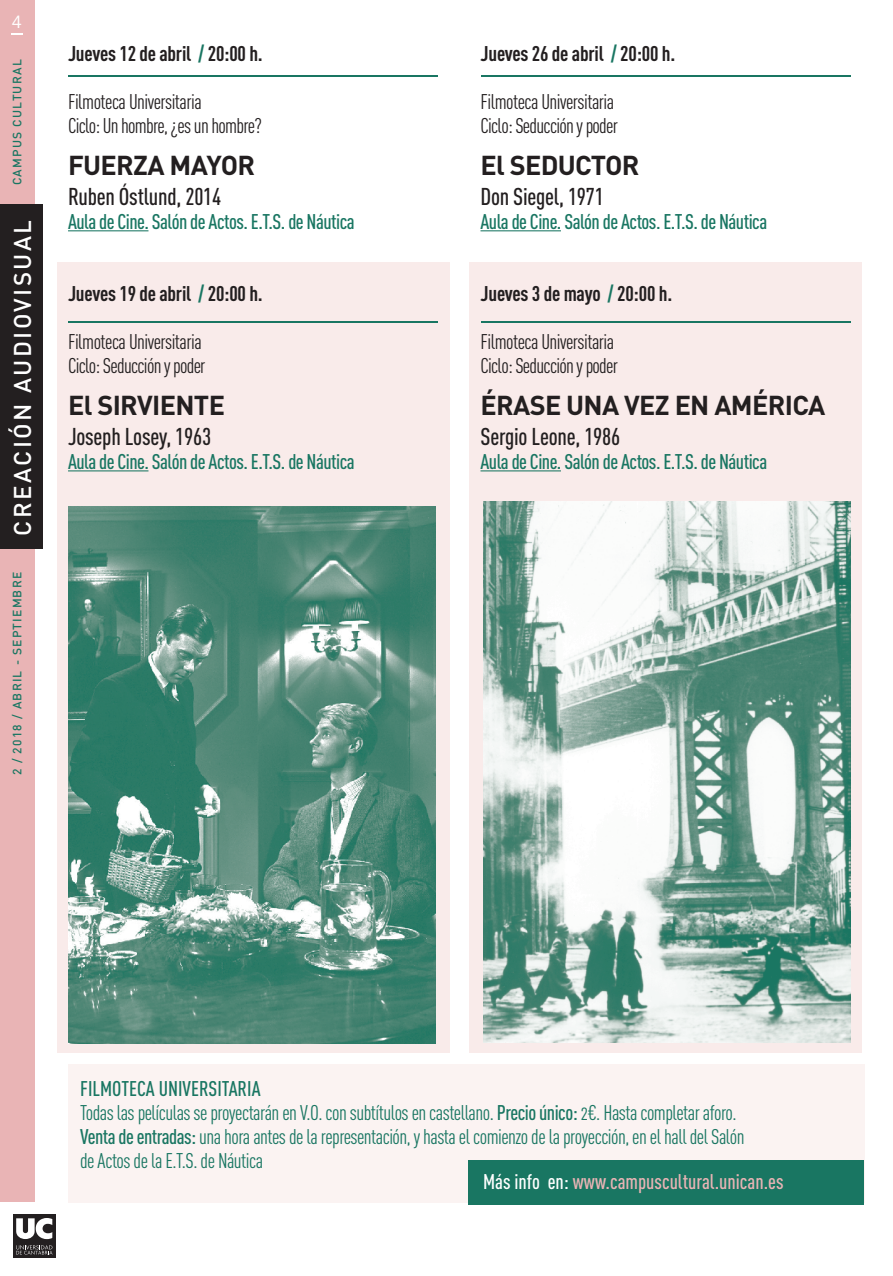
<style>
.page{position:relative;width:893px;height:1276px;background:#fff}
.page>*{position:absolute;margin:0;border:0;box-sizing:border-box;transform-origin:0 0}
.t1{font:700 27px "DIN";letter-spacing:-.025em;color:#231f20}
.t2{font:500 24px "DIN Cond";letter-spacing:-.01em;color:#231f20}
.t3{font:500 24px "DIN";letter-spacing:.1em;color:#fff}
.t4{font:21px/24px "DIN Cond Regular Alternate";letter-spacing:-.025em;color:#197662}
.t5{font:21px/24px "DIN Cond Regular Alternate";letter-spacing:-.025em;color:#231f20}
.t6{font:500 21px "DIN Cond";letter-spacing:-.025em;color:#197662}
.t7{font:700 21px "DIN Cond";letter-spacing:-.01em;color:#231f20}
.t8{font:500 21px "DIN Cond";color:#e9b4b5}
.t9{font:500 21px "DIN Cond";color:#197662}
.t10{font:18px "Compatil Fact LT";color:#fff}
.t11{font:500 12px "DIN";letter-spacing:.1em;color:#197662}
.s1{color:#197662}
.s2{font-family:"DIN Cond";font-weight:500}
.s3{color:#fff}
</style>
<div class="page">
<div style="left:57px;top:262px;width:393px;height:790px;background:#f9ebea"></div>
<div style="left:0;top:0;width:34px;height:1276px;background:#e9b4b5"></div>
<div style="left:0;top:205px;width:43px;height:344px;background:#231f20"></div>
<div style="left:0;top:1202px;width:68px;height:74px;background:#fff"></div>
<svg style="left:11px;top:33px;width:11px;height:2px"></svg>
<div style="left:13px;top:1215px;width:43px;height:43px;background:#231f20"></div>
<svg style="left:16px;top:1218px;width:36px;height:21px"></svg>
<svg style="left:16px;top:1245px;width:37px;height:9px"></svg>
<div style="left:68px;top:1064px;width:796px;height:138px;background:#fbf3f2"></div>
<div style="left:468px;top:1160px;width:395px;height:44px;background:#197662"></div>
<div style="left:469px;top:262px;width:393px;height:790px;background:#f9ebea"></div>
<hr style="left:68px;top:230px;width:80px;height:1px;background:#197662">
<hr style="left:68px;top:470px;width:80px;height:1px;background:#197662">
<hr style="left:480px;top:230px;width:81px;height:1px;background:#197662">
<hr style="left:480px;top:470px;width:81px;height:1px;background:#197662">
<hr style="left:68px;top:75px;width:369px;height:2px;background:#197662">
<hr style="left:481px;top:75px;width:369px;height:2px;background:#197662">
<hr style="left:68px;top:321px;width:369px;height:1px;background:#197662">
<hr style="left:481px;top:321px;width:369px;height:1px;background:#197662">
<img style="left:483px;top:502px;width:367px;height:540px">
<img style="left:68px;top:506px;width:367px;height:538px">
<p class="t10" style="left:12px;top:11px;width:12px">4</p>
<p class="t11" style="left:10px;top:185px;width:127px;rotate:-90deg">CAMPUS CULTURAL</p>
<p class="t3" style="left:7px;top:535px;width:317px;rotate:-90deg">CREACIÓN AUDIOVISUAL</p>
<p class="t11" style="left:10px;top:775px;width:204px;rotate:-90deg">2 / 2018 / ABRIL - SEPTIEMBRE</p>
<p class="t7" style="left:68px;top:40px;width:196px">Jueves 12 de abril <span class="s1">/</span> 20:00 h.</p>
<p class="t5" style="left:68px;top:89px;width:196px">Filmoteca Universitaria<br>Ciclo: Un hombre, ¿es un hombre?</p>
<p class="t1" style="left:68px;top:147px;width:189px">FUERZA MAYOR</p>
<p class="t2" style="left:68px;top:182px;width:155px">Ruben Óstlund, 2014</p>
<p class="t6" style="left:68px;top:209px;width:288px">Aula de Cine. Salón de Actos. E.T.S. de Náutica</p>
<p class="t7" style="left:68px;top:280px;width:196px">Jueves 19 de abril <span class="s1">/</span> 20:00 h.</p>
<p class="t5" style="left:68px;top:329px;width:139px">Filmoteca Universitaria<br>Ciclo: Seducción y poder</p>
<p class="t1" style="left:68px;top:387px;width:159px">El SIRVIENTE</p>
<p class="t2" style="left:68px;top:422px;width:145px">Joseph Losey, 1963</p>
<p class="t6" style="left:68px;top:449px;width:288px">Aula de Cine. Salón de Actos. E.T.S. de Náutica</p>
<p class="t7" style="left:480px;top:40px;width:196px">Jueves 26 de abril <span class="s1">/</span> 20:00 h.</p>
<p class="t5" style="left:480px;top:89px;width:139px">Filmoteca Universitaria<br>Ciclo: Seducción y poder</p>
<p class="t1" style="left:480px;top:147px;width:160px">El SEDUCTOR</p>
<p class="t2" style="left:480px;top:182px;width:125px">Don Siegel, 1971</p>
<p class="t6" style="left:480px;top:209px;width:288px">Aula de Cine. Salón de Actos. E.T.S. de Náutica</p>
<p class="t7" style="left:480px;top:280px;width:193px">Jueves 3 de mayo <span class="s1">/</span> 20:00 h.</p>
<p class="t5" style="left:480px;top:329px;width:139px">Filmoteca Universitaria<br>Ciclo: Seducción y poder</p>
<p class="t1" style="left:480px;top:387px;width:346px">ÉRASE UNA VEZ EN AMÉRICA</p>
<p class="t2" style="left:480px;top:422px;width:141px">Sergio Leone, 1986</p>
<p class="t6" style="left:480px;top:449px;width:288px">Aula de Cine. Salón de Actos. E.T.S. de Náutica</p>
<p class="t9" style="left:80px;top:1075px;width:182px">FILMOTECA UNIVERSITARIA</p>
<p class="t4" style="left:80px;top:1100px;width:666px">Todas las películas se proyectarán en V.O. con subtítulos en castellano. <span class="s2">Precio único:</span> 2€. Hasta completar aforo.<br><span class="s2">Venta de entradas:</span> una hora antes de la representación, y hasta el comienzo de la proyección, en el hall del Salón de Actos de la E.T.S. de Náutica</p>
<p class="t8" style="left:483px;top:1168px;width:302px"><span class="s3">Más info en:</span> www.campuscultural.unican.es</p>
</div>
